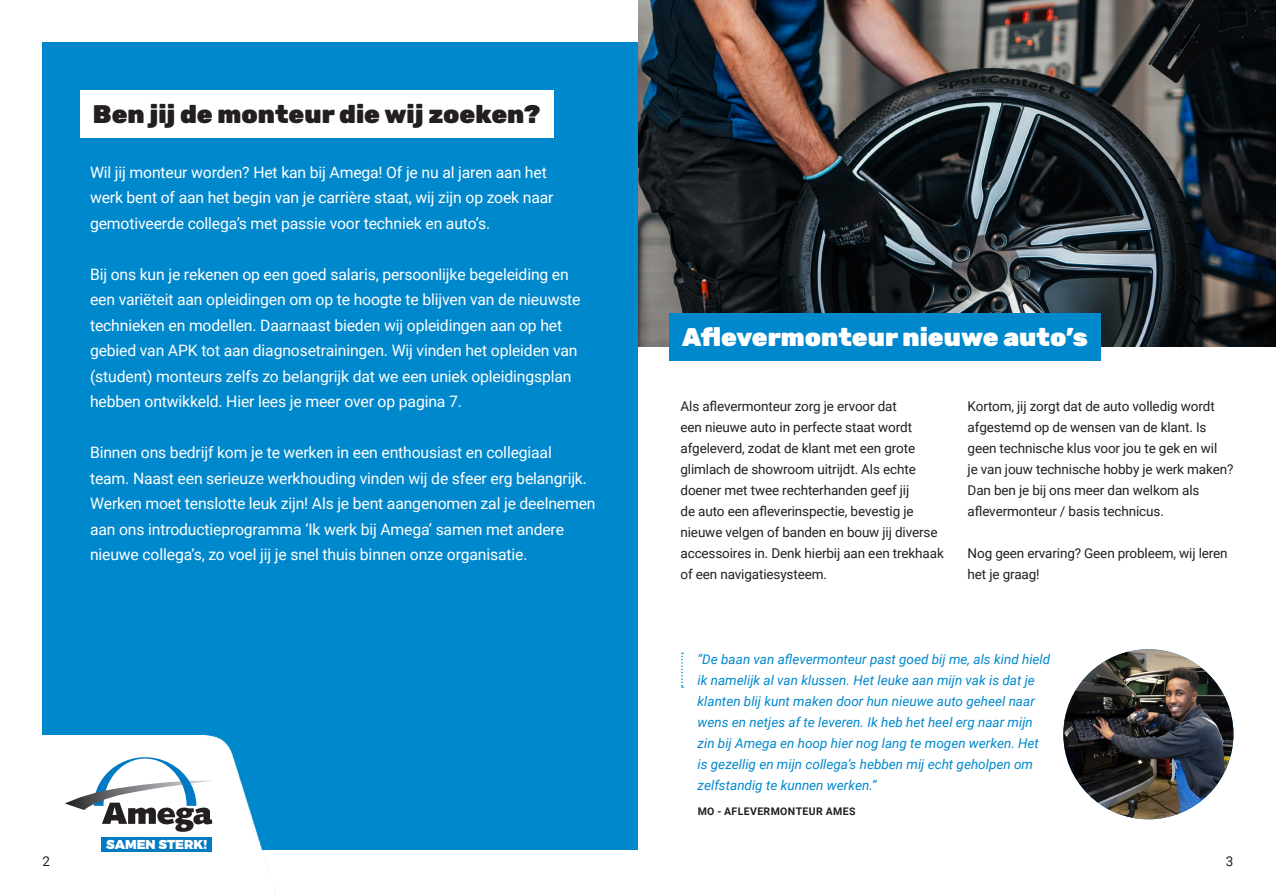
<style>
.page{position:relative;width:1276px;height:893px;background:#fff}
.page>*{position:absolute;margin:0;border:0;box-sizing:border-box;transform-origin:0 0}
.Hoofdstuk{font:900 25.5px "Rubik";color:#231f20}
.Hoofdstuk-2{font:900 25.5px "Rubik";color:#fff}
.t1{font:15.75px/25.5px "Roboto";letter-spacing:-.01em;color:#fff}
.t2{font:13.5px/21px "Roboto";letter-spacing:-.01em;color:#231f20}
.t3{font:italic 13.5px/21px "Roboto";color:#0088cd}
.t4{font:900 12.9px "Montserrat";color:#fff}
.t5{font:700 10.5px "Roboto";letter-spacing:.035em;color:#231f20}
</style>
<div class="page">
<div style="left:43px;top:42px;width:595px;height:808px;background:#0088cd"></div>
<div style="left:80px;top:91px;width:473px;height:47px;background:#fff"></div>
<img style="left:43px;top:736px;width:232px;height:155px">
<svg style="left:65px;top:757px;width:149px;height:75px;background:#c6ced3"></svg>
<div style="left:101px;top:837px;width:111px;height:14px;background:#007ac2"></div>
<img style="left:638px;top:0;width:638px;height:346px">
<img style="left:1063px;top:649px;width:170px;height:170px;border-radius:85px">
<svg style="left:681px;top:653px;width:2px;height:35px"></svg>
<div style="left:669px;top:314px;width:431px;height:47px;background:#0088cd"></div>
<p class="Hoofdstuk" style="left:93px;top:99px;width:449px">Ben jij de monteur die wij zoeken?</p>
<p class="t1" style="left:90px;top:159px;width:465px">Wil jij monteur worden? Het kan bij Amega! Of je nu al jaren aan het werk bent of aan het begin van je carrière staat, wij zijn op zoek naar gemotiveerde collega’s met passie voor techniek en auto’s.</p>
<p class="t1" style="left:90px;top:261px;width:492px">Bij ons kun je rekenen op een goed salaris, persoonlijke begeleiding en een variëteit aan opleidingen om op te hoogte te blijven van de nieuwste technieken en modellen. Daarnaast bieden wij opleidingen aan op het gebied van APK tot aan diagnosetrainingen. Wij vinden het opleiden van (student) monteurs zelfs zo belangrijk dat we een uniek opleidingsplan hebben ontwikkeld. Hier lees je meer over op pagina 7.</p>
<p class="t1" style="left:90px;top:439px;width:507px">Binnen ons bedrijf kom je te werken in een enthousiast en collegiaal<br>team. Naast een serieuze werkhouding vinden wij de sfeer erg belangrijk.<br>Werken moet tenslotte leuk zijn! Als je bent aangenomen zal je deelnemen aan ons introductieprogramma ‘Ik werk bij Amega’ samen met andere nieuwe collega’s, zo voel jij je snel thuis binnen onze organisatie.</p>
<p class="t4" style="left:106px;top:836px;width:103px">SAMEN STERK!</p>
<p class="Hoofdstuk-2" style="left:682px;top:322px;width:407px">Aflevermonteur nieuwe auto’s</p>
<p class="t2" style="left:680px;top:395px;width:265px">Als aflevermonteur zorg je ervoor dat<br>een nieuwe auto in perfecte staat wordt afgeleverd, zodat de klant met een grote glimlach de showroom uitrijdt. Als echte doener met twee rechterhanden geef jij<br>de auto een afleverinspectie, bevestig je nieuwe velgen of banden en bouw jij diverse accessoires in. Denk hierbij aan een trekhaak of een navigatiesysteem.</p>
<p class="t2" style="left:967px;top:395px;width:267px">Kortom, jij zorgt dat de auto volledig wordt afgestemd op de wensen van de klant. Is geen technische klus voor jou te gek en wil<br>je van jouw technische hobby je werk maken?</p>
<p class="t2" style="left:967px;top:479px;width:233px">Dan ben je bij ons meer dan welkom als aflevermonteur / basis technicus.</p>
<p class="t2" style="left:967px;top:542px;width:262px">Nog geen ervaring? Geen probleem, wij leren het je graag!</p>
<p class="t3" style="left:697px;top:648px;width:354px">“De baan van aflevermonteur past goed bij me, als kind hield ik namelijk al van klussen. Het leuke aan mijn vak is dat je klanten blij kunt maken door hun nieuwe auto geheel naar wens en netjes af te leveren. Ik heb het heel erg naar mijn zin bij Amega en hoop hier nog lang te mogen werken. Het is gezellig en mijn collega’s hebben mij echt geholpen om zelfstandig te kunnen werken.”</p>
<p class="t5" style="left:698px;top:804px;width:159px">MO - AFLEVERMONTEUR AMES</p>
<p class="t2" style="left:43px;top:850px;width:9px">2</p>
<p class="t2" style="left:1225px;top:850px;width:9px">3</p>
</div>
